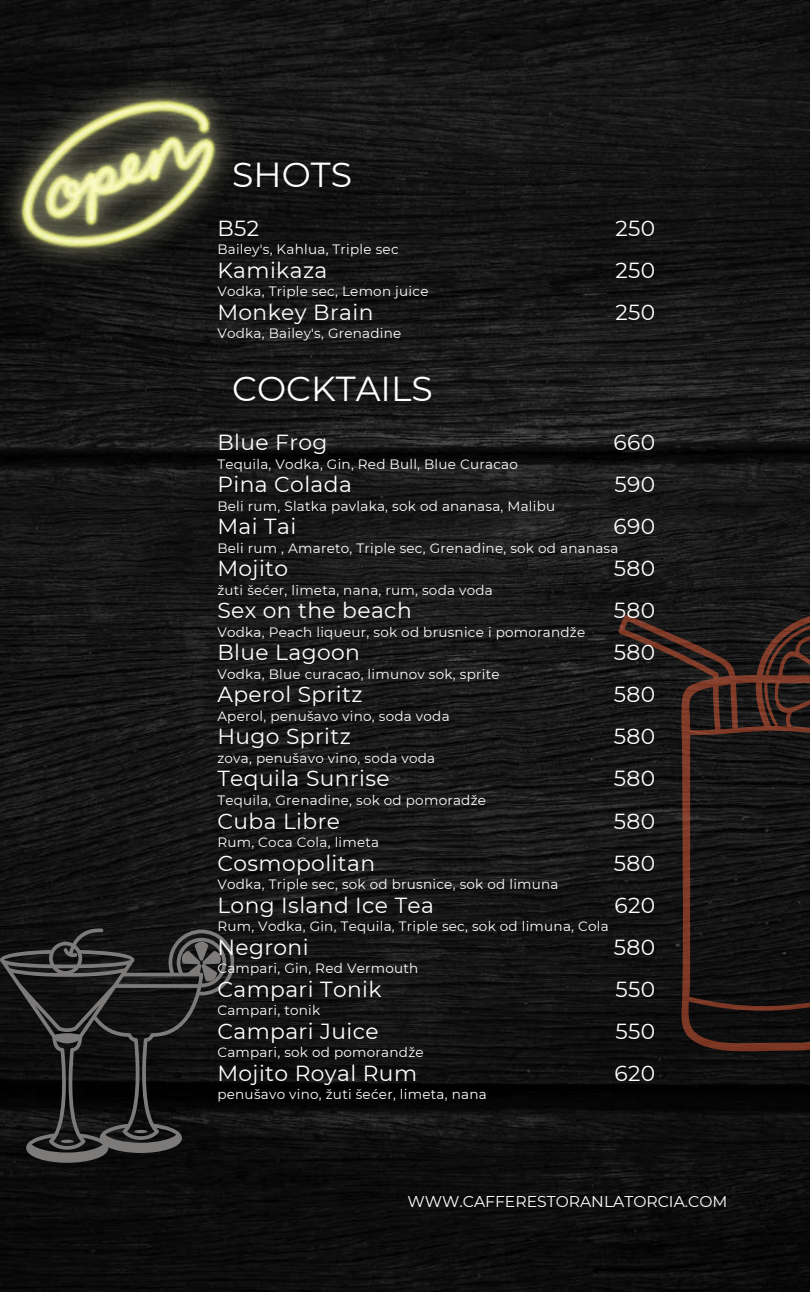
<style>
.page{position:relative;width:810px;height:1293px;background:#fff}
.page>*{position:absolute;margin:0;border:0;box-sizing:border-box;transform-origin:0 0}
.t1{font:34.6px "Montserrat";color:#fff}
.t2{font:21.8px "Montserrat";letter-spacing:.02em;color:#fff}
.t3{font:15.6px "Montserrat";color:#fff}
.t4{font:13.6px "Montserrat";letter-spacing:.02em;color:#fff}
</style>
<div class="page">
<img style="left:0;top:0;width:809px;height:1292px">
<svg style="left:618px;top:612px;width:191px;height:440px;background:#1f1816"></svg>
<img style="left:0;top:36px;width:282px;height:278px">
<svg style="left:0;top:928px;width:234px;height:235px;background:#202020"></svg>
<svg style="left:195px;top:942px;width:27px;height:39px"></svg>
<h1 class="t1" style="left:232px;top:153px;width:121px">SHOTS</h1>
<h2 class="t2" style="left:217px;top:215px;width:43px">B52</h2>
<h2 class="t2" style="left:615px;top:215px;width:41px">250</h2>
<p class="t4" style="left:217px;top:241px;width:183px">Bailey's, Kahlua, Triple sec</p>
<h2 class="t2" style="left:217px;top:257px;width:112px">Kamikaza</h2>
<h2 class="t2" style="left:615px;top:257px;width:41px">250</h2>
<p class="t4" style="left:217px;top:283px;width:213px">Vodka, Triple sec, Lemon juice</p>
<h2 class="t2" style="left:217px;top:299px;width:158px">Monkey Brain</h2>
<h2 class="t2" style="left:615px;top:299px;width:41px">250</h2>
<p class="t4" style="left:217px;top:325px;width:186px">Vodka, Bailey's, Grenadine</p>
<h1 class="t1" style="left:232px;top:368px;width:202px">COCKTAILS</h1>
<h2 class="t2" style="left:217px;top:429px;width:112px">Blue Frog</h2>
<h2 class="t2" style="left:613px;top:429px;width:43px">660</h2>
<p class="t4" style="left:217px;top:455px;width:302px">Tequila, Vodka, Gin, Red Bull, Blue Curacao</p>
<h2 class="t2" style="left:217px;top:471px;width:136px">Pina Colada</h2>
<h2 class="t2" style="left:614px;top:471px;width:42px">590</h2>
<p class="t4" style="left:217px;top:497px;width:339px">Beli rum, Slatka pavlaka, sok od ananasa, Malibu</p>
<h2 class="t2" style="left:217px;top:513px;width:80px">Mai Tai</h2>
<h2 class="t2" style="left:613px;top:513px;width:43px">690</h2>
<p class="t4" style="left:217px;top:539px;width:403px">Beli rum , Amareto, Triple sec, Grenadine, sok od ananasa</p>
<h2 class="t2" style="left:217px;top:555px;width:72px">Mojito</h2>
<h2 class="t2" style="left:614px;top:555px;width:43px">580</h2>
<p class="t4" style="left:217px;top:582px;width:277px">žuti šećer, limeta, nana, rum, soda voda</p>
<h2 class="t2" style="left:217px;top:597px;width:196px">Sex on the beach</h2>
<h2 class="t2" style="left:614px;top:597px;width:43px">580</h2>
<p class="t4" style="left:217px;top:624px;width:369px">Vodka, Peach liqueur, sok od brusnice i pomorandže</p>
<h2 class="t2" style="left:217px;top:639px;width:144px">Blue Lagoon</h2>
<h2 class="t2" style="left:614px;top:639px;width:43px">580</h2>
<p class="t4" style="left:217px;top:666px;width:284px">Vodka, Blue curacao, limunov sok, sprite</p>
<h2 class="t2" style="left:217px;top:681px;width:147px">Aperol Spritz</h2>
<h2 class="t2" style="left:614px;top:681px;width:43px">580</h2>
<p class="t4" style="left:217px;top:708px;width:234px">Aperol, penušavo vino, soda voda</p>
<h2 class="t2" style="left:217px;top:723px;width:135px">Hugo Spritz</h2>
<h2 class="t2" style="left:614px;top:723px;width:43px">580</h2>
<p class="t4" style="left:217px;top:750px;width:219px">zova, penušavo vino, soda voda</p>
<h2 class="t2" style="left:217px;top:765px;width:174px">Tequila Sunrise</h2>
<h2 class="t2" style="left:614px;top:765px;width:43px">580</h2>
<p class="t4" style="left:217px;top:792px;width:270px">Tequila, Grenadine, sok od pomoradže</p>
<h2 class="t2" style="left:217px;top:807px;width:124px">Cuba Libre</h2>
<h2 class="t2" style="left:614px;top:807px;width:43px">580</h2>
<p class="t4" style="left:217px;top:834px;width:163px">Rum, Coca Cola, limeta</p>
<h2 class="t2" style="left:217px;top:849px;width:159px">Cosmopolitan</h2>
<h2 class="t2" style="left:614px;top:849px;width:43px">580</h2>
<p class="t4" style="left:217px;top:876px;width:343px">Vodka, Triple sec, sok od brusnice, sok od limuna</p>
<h2 class="t2" style="left:217px;top:892px;width:218px">Long Island Ice Tea</h2>
<h2 class="t2" style="left:614px;top:892px;width:42px">620</h2>
<p class="t4" style="left:217px;top:918px;width:393px">Rum, Vodka, Gin, Tequila, Triple sec, sok od limuna, Cola</p>
<h2 class="t2" style="left:217px;top:934px;width:93px">Negroni</h2>
<h2 class="t2" style="left:614px;top:934px;width:43px">580</h2>
<p class="t4" style="left:217px;top:960px;width:203px">Campari, Gin, Red Vermouth</p>
<h2 class="t2" style="left:217px;top:976px;width:166px">Campari Tonik</h2>
<h2 class="t2" style="left:615px;top:976px;width:41px">550</h2>
<p class="t4" style="left:217px;top:1002px;width:104px">Campari, tonik</p>
<h2 class="t2" style="left:217px;top:1018px;width:163px">Campari Juice</h2>
<h2 class="t2" style="left:615px;top:1018px;width:41px">550</h2>
<p class="t4" style="left:217px;top:1044px;width:208px">Campari, sok od pomorandže</p>
<h2 class="t2" style="left:217px;top:1060px;width:201px">Mojito Royal Rum</h2>
<h2 class="t2" style="left:614px;top:1060px;width:42px">620</h2>
<p class="t4" style="left:217px;top:1086px;width:271px">penušavo vino, žuti šećer, limeta, nana</p>
<p class="t3" style="left:407px;top:1192px;width:321px">WWW.CAFFERESTORANLATORCIA.COM</p>
</div>
